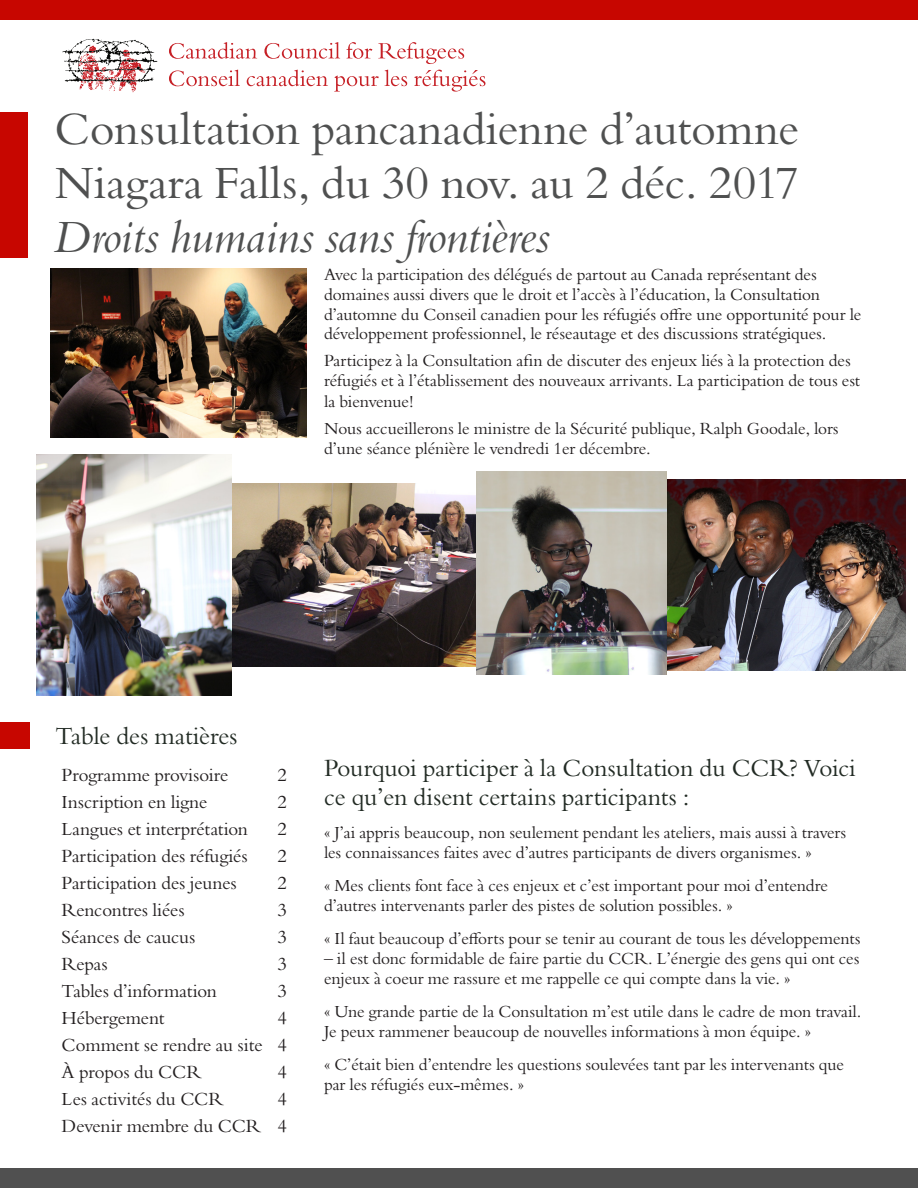
<style>
.page{position:relative;width:918px;height:1188px;background:#fff}
.page>*{position:absolute;margin:0;border:0;box-sizing:border-box;transform-origin:0 0}
.Document_title{font:45px "Borgia Pro";color:#4f5050}
.Document_title-2{font:italic 45px "Borgia Pro";color:#4f5050}
.Subheading{font:24px/28.8px "Borgia Pro";color:#222b24}
.t1{font:18px "Borgia Pro";letter-spacing:-.005em;color:#231f20}
.t2{font:16.5px/19.8px "Borgia Pro";letter-spacing:-.005em;color:#231f20}
</style>
<div class="page">
<svg style="left:62px;top:39px;width:95px;height:53px"></svg>
<svg style="left:169px;top:42px;width:88px;height:17px"></svg>
<svg style="left:264px;top:42px;width:76px;height:17px"></svg>
<svg style="left:346px;top:42px;width:26px;height:17px"></svg>
<svg style="left:378px;top:42px;width:86px;height:22px"></svg>
<svg style="left:169px;top:70px;width:71px;height:16px"></svg>
<svg style="left:247px;top:70px;width:81px;height:16px"></svg>
<svg style="left:334px;top:76px;width:45px;height:16px"></svg>
<svg style="left:385px;top:70px;width:22px;height:16px"></svg>
<svg style="left:414px;top:70px;width:71px;height:22px"></svg>
<div style="left:0;top:0;width:918px;height:19px;background:#c70600"></div>
<div style="left:0;top:1169px;width:918px;height:19px;background:#505050"></div>
<div style="left:0;top:112px;width:28px;height:146px;background:#c70600"></div>
<div style="left:0;top:722px;width:30px;height:27px;background:#c70600"></div>
<img style="left:50px;top:268px;width:257px;height:170px">
<img style="left:667px;top:480px;width:238px;height:190px">
<img style="left:232px;top:483px;width:244px;height:183px">
<img style="left:476px;top:472px;width:191px;height:202px">
<img style="left:36px;top:454px;width:196px;height:241px">
<p class="Document_title" style="left:55px;top:102px;width:746px">Consultation pancanadienne d’automne</p>
<p class="Document_title" style="left:55px;top:156px;width:746px">Niagara Falls, du 30 nov. au 2 déc. 2017</p>
<p class="Document_title-2" style="left:55px;top:211px;width:497px">Droits humains sans frontières</p>
<p class="t2" style="left:324px;top:265px;width:539px">Avec la participation des délégués de partout au Canada représentant des domaines aussi divers que le droit et l’accès à l’éducation, la Consultation d’automne du Conseil canadien pour les réfugiés offre une opportunité pour le développement professionnel, le réseautage et des discussions stratégiques.</p>
<p class="t2" style="left:324px;top:351px;width:538px">Participez à la Consultation afin de discuter des enjeux liés à la protection des réfugiés et à l’établissement des nouveaux arrivants. La participation de tous est</p>
<p class="t2" style="left:324px;top:392px;width:91px">la bienvenue!</p>
<p class="t2" style="left:324px;top:419px;width:516px">Nous accueillerons le ministre de la Sécurité publique, Ralph Goodale, lors d’une séance plénière le vendredi 1er décembre.</p>
<p class="Subheading" style="left:56px;top:723px;width:183px">Table des matières</p>
<p class="t1" style="left:62px;top:764px;width:168px">Programme provisoire</p>
<p class="t1" style="left:278px;top:764px;width:11px">2</p>
<p class="t1" style="left:62px;top:791px;width:147px">Inscription en ligne</p>
<p class="t1" style="left:278px;top:791px;width:11px">2</p>
<p class="t1" style="left:62px;top:818px;width:188px">Langues et interprétation</p>
<p class="t1" style="left:278px;top:818px;width:11px">2</p>
<p class="t1" style="left:62px;top:845px;width:188px">Participation des réfugiés</p>
<p class="t1" style="left:278px;top:845px;width:11px">2</p>
<p class="t1" style="left:62px;top:872px;width:177px">Participation des jeunes</p>
<p class="t1" style="left:278px;top:872px;width:11px">2</p>
<p class="t1" style="left:62px;top:899px;width:125px">Rencontres liées</p>
<p class="t1" style="left:278px;top:899px;width:11px">3</p>
<p class="t1" style="left:62px;top:926px;width:135px">Séances de caucus</p>
<p class="t1" style="left:278px;top:926px;width:11px">3</p>
<p class="t1" style="left:62px;top:953px;width:48px">Repas</p>
<p class="t1" style="left:278px;top:953px;width:11px">3</p>
<p class="t1" style="left:62px;top:980px;width:157px">Tables d’information</p>
<p class="t1" style="left:278px;top:980px;width:11px">3</p>
<p class="t1" style="left:62px;top:1007px;width:104px">Hébergement</p>
<p class="t1" style="left:278px;top:1007px;width:11px">4</p>
<p class="t1" style="left:62px;top:1034px;width:227px">Comment se rendre au site 4</p>
<p class="t1" style="left:62px;top:1061px;width:141px">À propos du CCR</p>
<p class="t1" style="left:278px;top:1061px;width:11px">4</p>
<p class="t1" style="left:62px;top:1088px;width:163px">Les activités du CCR</p>
<p class="t1" style="left:278px;top:1088px;width:11px">4</p>
<p class="t1" style="left:62px;top:1115px;width:227px">Devenir membre du CCR 4</p>
<p class="Subheading" style="left:324px;top:754px;width:533px">Pourquoi participer à la Consultation du CCR? Voici ce qu’en disent certains participants :</p>
<p class="t2" style="left:324px;top:823px;width:524px">« J’ai appris beaucoup, non seulement pendant les ateliers, mais aussi à travers les connaissances faites avec d’autres participants de divers organismes. »</p>
<p class="t2" style="left:324px;top:876px;width:506px">« Mes clients font face à ces enjeux et c’est important pour moi d’entendre d’autres intervenants parler des pistes de solution possibles. »</p>
<p class="t2" style="left:324px;top:929px;width:538px">« Il faut beaucoup d’efforts pour se tenir au courant de tous les développements</p>
<p class="t2" style="left:324px;top:949px;width:537px">– il est donc formidable de faire partie du CCR. L’énergie des gens qui ont ces enjeux à coeur me rassure et me rappelle ce qui compte dans la vie. »</p>
<p class="t2" style="left:324px;top:1002px;width:539px">« Une grande partie de la Consultation m’est utile dans le cadre de mon travail.<br>Je peux rammener beaucoup de nouvelles informations à mon équipe. »</p>
<p class="t2" style="left:324px;top:1055px;width:521px">« C’était bien d’entendre les questions soulevées tant par les intervenants que par les réfugiés eux-mêmes. »</p>
</div>
